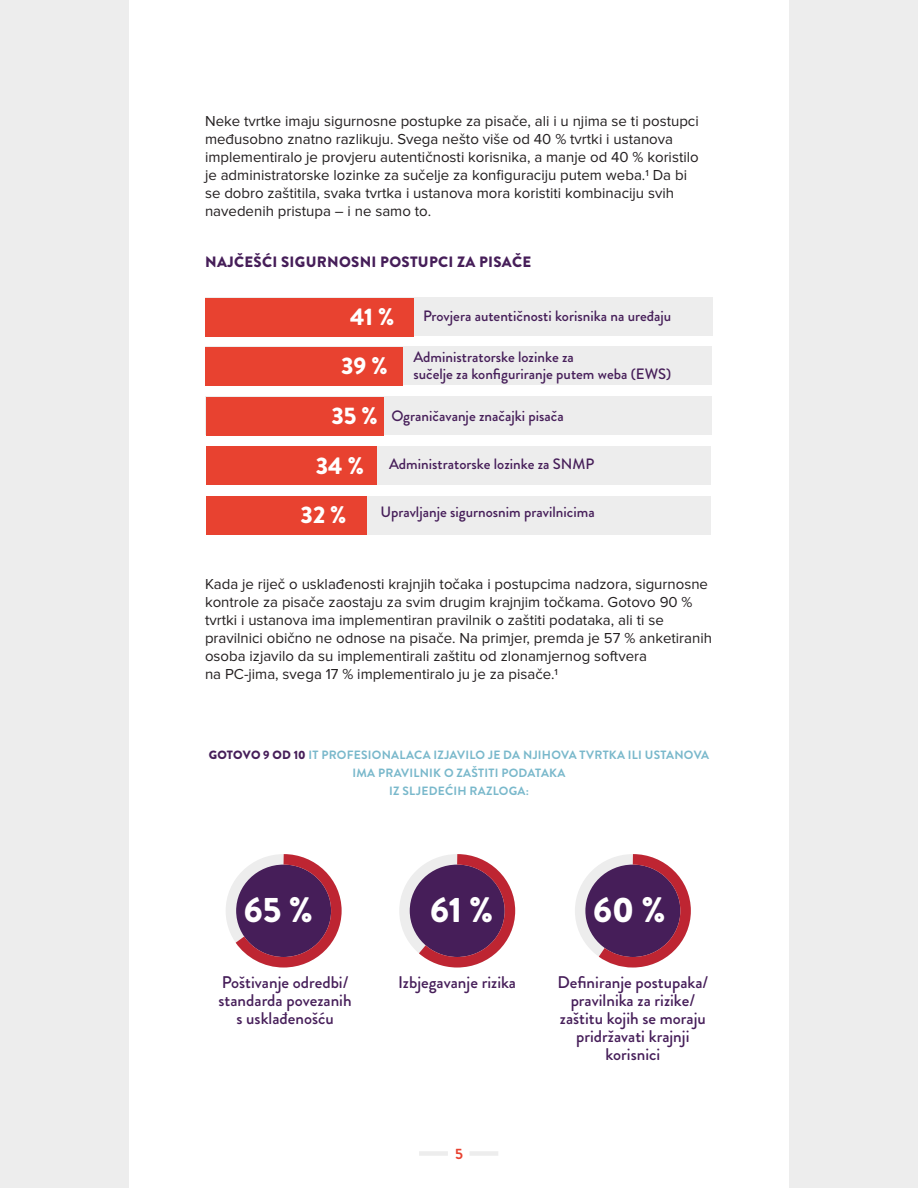
<style>
.page{position:relative;width:918px;height:1188px;background:#fff}
.page>*{position:absolute;margin:0;border:0;box-sizing:border-box;transform-origin:0 0}
.t1{font:900 35.4px "Brandon Grotesque";color:#fff}
.t2{font:900 24px "Brandon Grotesque";color:#fff}
.t3{font:500 16.95px/18px "Brandon Grotesque";color:#461e59;text-align:center}
.Body_Copy{font:15px/18px "Proxima Nova";color:#231f20}
.t4{font:500 15px/16.5px "Brandon Grotesque";color:#461e59}
.t5{font:900 15px "Brandon Grotesque";letter-spacing:.02em;color:#461e59}
.t6{font:700 15px "Brandon Grotesque";color:#e84230}
.t7{font:700 12px/18px "Brandon Grotesque";letter-spacing:.02em;color:#79b8cb;text-align:center}
.s1{font-weight:900;color:#461e59}
</style>
<div class="page">
<div style="left:419px;top:1151px;width:29px;height:5px;background:#ededed"></div>
<div style="left:470px;top:1151px;width:28px;height:5px;background:#ededed"></div>
<div style="left:205px;top:297px;width:508px;height:39px;background:#ededed"></div>
<div style="left:205px;top:298px;width:208px;height:38px;background:#e84230"></div>
<div style="left:207px;top:446px;width:504px;height:39px;background:#ededed"></div>
<div style="left:205px;top:347px;width:506px;height:38px;background:#ededed"></div>
<div style="left:207px;top:496px;width:504px;height:39px;background:#ededed"></div>
<div style="left:205px;top:396px;width:506px;height:39px;background:#ededed"></div>
<div style="left:205px;top:347px;width:197px;height:39px;background:#e84230"></div>
<div style="left:207px;top:397px;width:177px;height:38px;background:#e84230"></div>
<div style="left:207px;top:446px;width:170px;height:39px;background:#e84230"></div>
<div style="left:207px;top:496px;width:160px;height:39px;background:#e84230"></div>
<div style="left:399px;top:854px;width:116px;height:114px;border:10px solid #ededed;border-radius:50%"></div>
<div style="left:575px;top:854px;width:116px;height:114px;border:10px solid #ededed;border-radius:50%"></div>
<svg style="left:587px;top:854px;width:104px;height:114px"></svg>
<svg style="left:407px;top:854px;width:109px;height:114px"></svg>
<svg style="left:226px;top:854px;width:116px;height:114px"></svg>
<div style="left:0;top:0;width:129px;height:1188px;background:#ededed"></div>
<div style="left:789px;top:0;width:129px;height:1188px;background:#ededed"></div>
<p class="Body_Copy" style="left:205px;top:113px;width:495px">Neke tvrtke imaju sigurnosne postupke za pisače, ali i u njima se ti postupci međusobno znatno razlikuju. Svega nešto više od 40 % tvrtki i ustanova implementiralo je provjeru autentičnosti korisnika, a manje od 40 % koristilo je administratorske lozinke za sučelje za konfiguraciju putem weba.1 Da bi se dobro zaštitila, svaka tvrtka i ustanova mora koristiti kombinaciju svih navedenih pristupa – i ne samo to.</p>
<p class="t5" style="left:205px;top:251px;width:328px">NAJČEŠĆI SIGURNOSNI POSTUPCI ZA PISAČE</p>
<p class="t2" style="left:350px;top:299px;width:46px">41 %</p>
<p class="t4" style="left:423px;top:308px;width:250px">Provjera autentičnosti korisnika na uređaju</p>
<p class="t2" style="left:341px;top:349px;width:48px">39 %</p>
<p class="t2" style="left:332px;top:398px;width:48px">35 %</p>
<p class="t2" style="left:316px;top:448px;width:49px">34 %</p>
<p class="t2" style="left:301px;top:498px;width:47px">32 %</p>
<p class="t4" style="left:413px;top:349px;width:260px">Administratorske lozinke za<br>sučelje za konfiguriranje putem weba (EWS)</p>
<p class="t4" style="left:392px;top:407px;width:174px">Ograničavanje značajki pisača</p>
<p class="t4" style="left:389px;top:456px;width:207px">Administratorske lozinke za SNMP</p>
<p class="t4" style="left:381px;top:504px;width:216px">Upravljanje sigurnosnim pravilnicima</p>
<p class="Body_Copy" style="left:205px;top:575px;width:509px">Kada je riječ o usklađenosti krajnjih točaka i postupcima nadzora, sigurnosne kontrole za pisače zaostaju za svim drugim krajnjim točkama. Gotovo 90 % tvrtki i ustanova ima implementiran pravilnik o zaštiti podataka, ali ti se pravilnici obično ne odnose na pisače. Na primjer, premda je 57 % anketiranih osoba izjavilo da su implementirali zaštitu od zlonamjernog softvera<br>na PC-jima, svega 17 % implementiralo ju je za pisače.1</p>
<p class="t7" style="left:209px;top:746px;width:502px"><span class="s1">GOTOVO 9 OD 10</span> IT PROFESIONALACA IZJAVILO JE DA NJIHOVA TVRTKA ILI USTANOVA<br>IMA PRAVILNIK O ZAŠTITI PODATAKA<br>IZ SLJEDEĆIH RAZLOGA:</p>
<p class="t1" style="left:244px;top:885px;width:70px">65 %</p>
<p class="t1" style="left:430px;top:885px;width:65px">61 %</p>
<p class="t1" style="left:593px;top:885px;width:74px">60 %</p>
<p class="t3" style="left:219px;top:973px;width:135px">Poštivanje odredbi/ standarda povezanih s usklađenošću</p>
<p class="t3" style="left:558px;top:973px;width:152px">Definiranje postupaka/ pravilnika za rizike/ zaštitu kojih se moraju pridržavati krajnji korisnici</p>
<p class="t3" style="left:398px;top:973px;width:119px">Izbjegavanje rizika</p>
<p class="t6" style="left:455px;top:1143px;width:9px">5</p>
</div>
